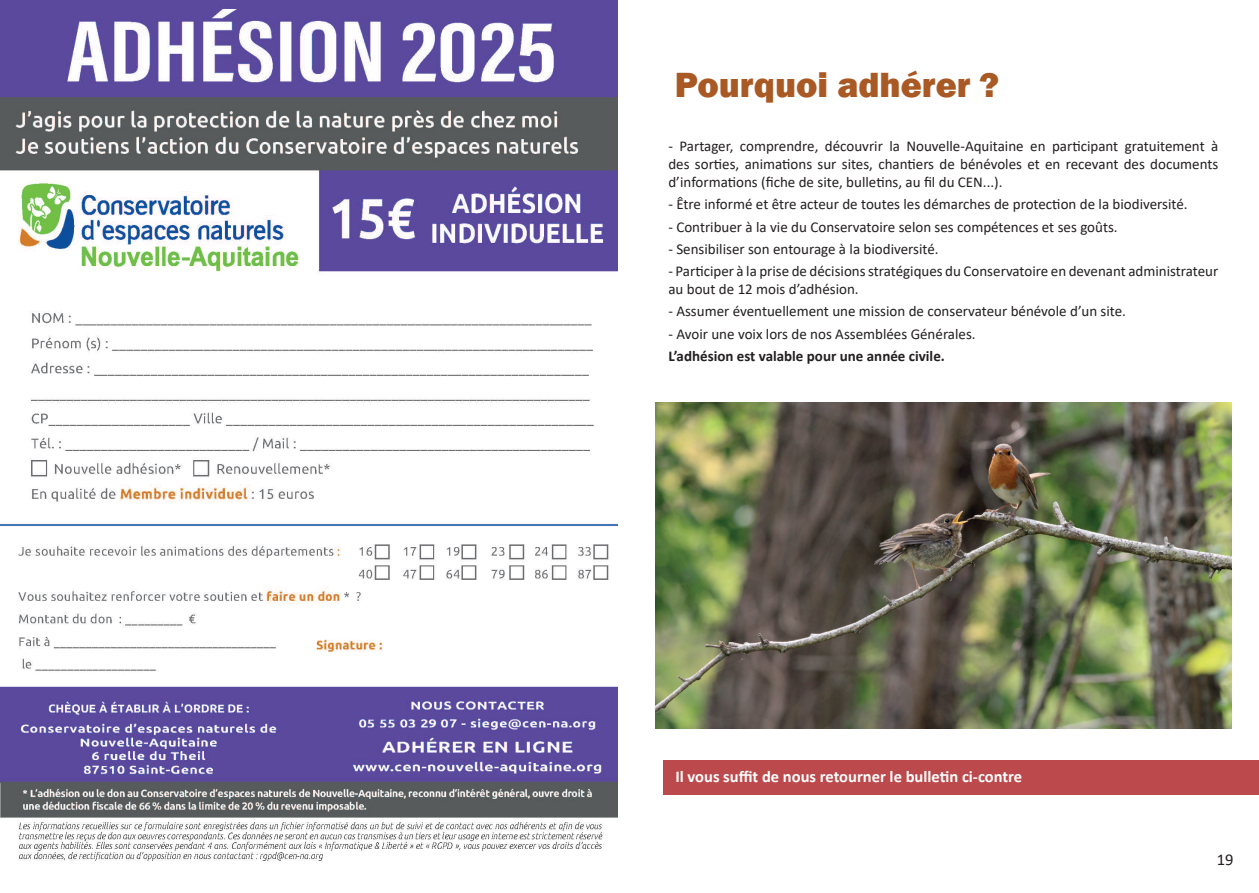
<style>
.page{position:relative;width:1259px;height:893px;background:#fff}
.page>*{position:absolute;margin:0;border:0;box-sizing:border-box;transform-origin:0 0}
.t1{font:800 36px "Franklin Gothic";color:#a95924}
.t2{font:700 16.5px "Calibri";color:#fff}
.t3{font:16.5px "Calibri";color:#231f20}
.t4{font:15px/18px "Calibri";color:#231f20;text-align:justify}
.t5{font:700 15px "Calibri";color:#231f20}
</style>
<div class="page">
<div style="left:664px;top:761px;width:595px;height:34px;background:#bc4a4c"></div>
<img style="left:655px;top:403px;width:576px;height:326px">
<img style="left:0;top:0;width:617px;height:861px">
<h1 class="t1" style="left:675px;top:61px;width:326px">Pourquoi adhérer ?</h1>
<p class="t4" style="left:668px;top:137px;width:551px">- Partager, comprendre, découvrir la Nouvelle-Aquitaine en participant gratuitement à des sorties, animations sur sites, chantiers de bénévoles et en recevant des documents d’informations (fiche de site, bulletins, au fil du CEN...).</p>
<p class="t4" style="left:668px;top:195px;width:521px">- Être informé et être acteur de toutes les démarches de protection de la biodiversité.</p>
<p class="t4" style="left:668px;top:217px;width:451px">- Contribuer à la vie du Conservatoire selon ses compétences et ses goûts.</p>
<p class="t4" style="left:668px;top:239px;width:272px">- Sensibiliser son entourage à la biodiversité.</p>
<p class="t4" style="left:668px;top:262px;width:551px">- Participer à la prise de décisions stratégiques du Conservatoire en devenant administrateur au bout de 12 mois d’adhésion.</p>
<p class="t4" style="left:668px;top:302px;width:459px">- Assumer éventuellement une mission de conservateur bénévole d’un site.</p>
<p class="t4" style="left:668px;top:324px;width:309px">- Avoir une voix lors de nos Assemblées Générales.</p>
<p class="t5" style="left:668px;top:345px;width:278px">L’adhésion est valable pour une année civile.</p>
<p class="t2" style="left:675px;top:764px;width:348px">Il vous suffit de nous retourner le bulletin ci-contre</p>
<p class="t3" style="left:1216px;top:848px;width:18px">19</p>
</div>
